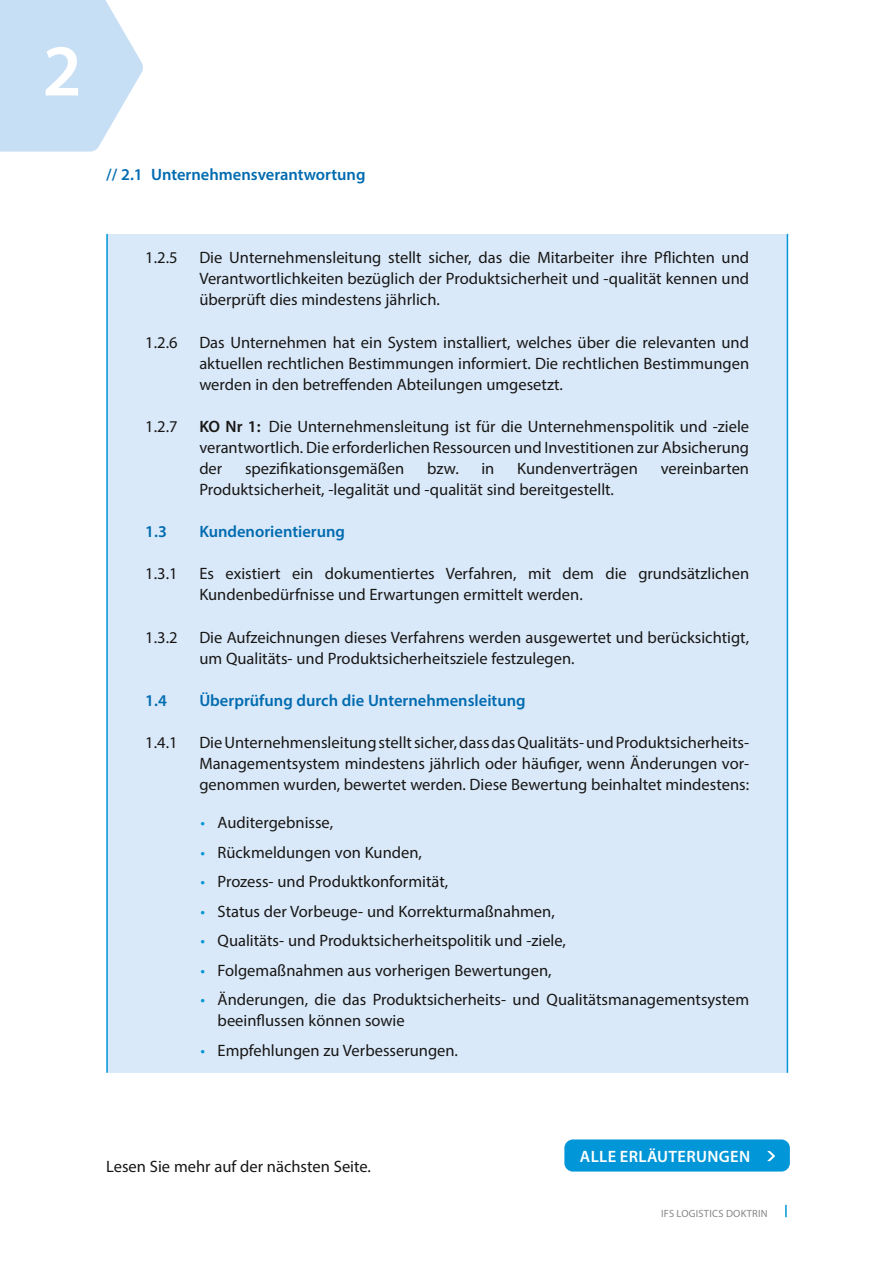
<style>
.page{position:relative;width:893px;height:1263px;background:#fff}
.page>*{position:absolute;margin:0;border:0;box-sizing:border-box;transform-origin:0 0}
.t1{font:600 73.5px "Myriad Pro";color:#fff}
.t2{font:16.5px/21px "Myriad Pro";color:#181716;text-align:justify}
.t3{font:600 16.5px "Myriad Pro";color:#006bb0}
.t4{font:600 16.5px "Myriad Pro";letter-spacing:.02em;color:#fff}
.t5{font:10.5px "Myriad Pro";letter-spacing:.02em;color:#868786}
.s1{font-weight:600}
.s2{color:#0096d7}
</style>
<div class="page">
<svg style="left:0;top:0;width:143px;height:152px;background:#cfe3f6"></svg>
<svg style="left:785px;top:1205px;width:2px;height:12px"></svg>
<div style="left:564px;top:1139px;width:226px;height:32px;background:#0096d7;border-radius:9px"></div>
<svg style="left:767px;top:1151px;width:8px;height:10px"></svg>
<div style="left:107px;top:234px;width:680px;height:839px;background:#dae9f9"></div>
<hr style="left:106px;top:234px;width:2px;height:839px;background:#0096d7">
<hr style="left:787px;top:234px;width:1px;height:839px;background:#0096d7">
<h1 class="t1" style="left:42px;top:24px;width:41px">2</h1>
<p class="t3" style="left:106px;top:164px;width:261px">// 2.1 Unternehmensverantwortung</p>
<p class="t2" style="left:145px;top:247px;width:34px">1.2.5</p>
<p class="t2" style="left:199px;top:247px;width:551px">Die Unternehmensleitung stellt sicher, das die Mitarbeiter ihre Pflichten und Verantwortlichkeiten bezüglich der Produktsicherheit und -qualität kennen und überprüft dies mindestens jährlich.</p>
<p class="t2" style="left:145px;top:331px;width:34px">1.2.6</p>
<p class="t2" style="left:199px;top:331px;width:551px">Das Unternehmen hat ein System installiert, welches über die relevanten und aktuellen rechtlichen Bestimmungen informiert. Die rechtlichen Bestimmungen werden in den betreffenden Abteilungen umgesetzt.</p>
<p class="t2" style="left:145px;top:415px;width:34px">1.2.7</p>
<p class="t2" style="left:199px;top:415px;width:551px"><span class="s1">KO Nr 1:</span> Die Unternehmensleitung ist für die Unternehmenspolitik und -ziele verantwortlich. Die erforderlichen Ressourcen und Investitionen zur Absicherung der</p>
<p class="t2" style="left:245px;top:457px;width:161px">spezifikationsgemäßen</p>
<p class="t2" style="left:427px;top:457px;width:33px">bzw.</p>
<p class="t2" style="left:481px;top:457px;width:15px">in</p>
<p class="t2" style="left:517px;top:457px;width:122px">Kundenverträgen</p>
<p class="t2" style="left:661px;top:457px;width:90px">vereinbarten</p>
<p class="t2" style="left:199px;top:478px;width:416px">Produktsicherheit, -legalität und -qualität sind bereitgestellt.</p>
<p class="t3" style="left:145px;top:521px;width:23px">1.3</p>
<p class="t3" style="left:199px;top:521px;width:147px">Kundenorientierung</p>
<p class="t2" style="left:145px;top:563px;width:34px">1.3.1</p>
<p class="t2" style="left:199px;top:563px;width:551px">Es existiert ein dokumentiertes Verfahren, mit dem die grundsätzlichen<br>Kundenbedürfnisse und Erwartungen ermittelt werden.</p>
<p class="t2" style="left:145px;top:626px;width:34px">1.3.2</p>
<p class="t2" style="left:199px;top:626px;width:551px">Die Aufzeichnungen dieses Verfahrens werden ausgewertet und berücksichtigt, um Qualitäts- und Produktsicherheitsziele festzulegen.</p>
<p class="t3" style="left:145px;top:690px;width:23px">1.4</p>
<p class="t3" style="left:199px;top:690px;width:328px">Überprüfung durch die Unternehmensleitung</p>
<p class="t2" style="left:145px;top:732px;width:34px">1.4.1</p>
<p class="t2" style="left:199px;top:732px;width:551px">Die Unternehmensleitung stellt sicher, dass das Qualitäts- und Produktsicherheits-Managementsystem mindestens jährlich oder häufiger, wenn Änderungen vor&shy;genommen wurden, bewertet werden. Diese Bewertung beinhaltet mindestens:</p>
<p class="t2" style="left:201px;top:812px;width:134px"><span class="s2">•</span> Auditergebnisse,</p>
<p class="t2" style="left:201px;top:841px;width:223px"><span class="s2">•</span> Rückmeldungen von Kunden,</p>
<p class="t2" style="left:201px;top:871px;width:249px"><span class="s2">•</span> Prozess- und Produktkonformität,</p>
<p class="t2" style="left:201px;top:900px;width:356px"><span class="s2">•</span> Status der Vorbeuge- und Korrekturmaßnahmen,</p>
<p class="t2" style="left:201px;top:930px;width:367px"><span class="s2">•</span> Qualitäts- und Produktsicherheitspolitik und -ziele,</p>
<p class="t2" style="left:201px;top:959px;width:353px"><span class="s2">•</span> Folgemaßnahmen aus vorherigen Bewertungen,</p>
<p class="t2" style="left:218px;top:989px;width:533px;text-indent:-17px"><span class="s2">•</span> Änderungen, die das Produktsicherheits- und Qualitätsmanagementsystem beeinflussen können sowie</p>
<p class="t2" style="left:201px;top:1039px;width:259px"><span class="s2">•</span> Empfehlungen zu Verbesserungen.</p>
<p class="t2" style="left:106px;top:1155px;width:266px">Lesen Sie mehr auf der nächsten Seite.</p>
<p class="t4" style="left:580px;top:1146px;width:172px">ALLE ERLÄUTERUNGEN</p>
<p class="t5" style="left:661px;top:1207px;width:108px">IFS LOGISTICS DOKTRIN</p>
</div>
